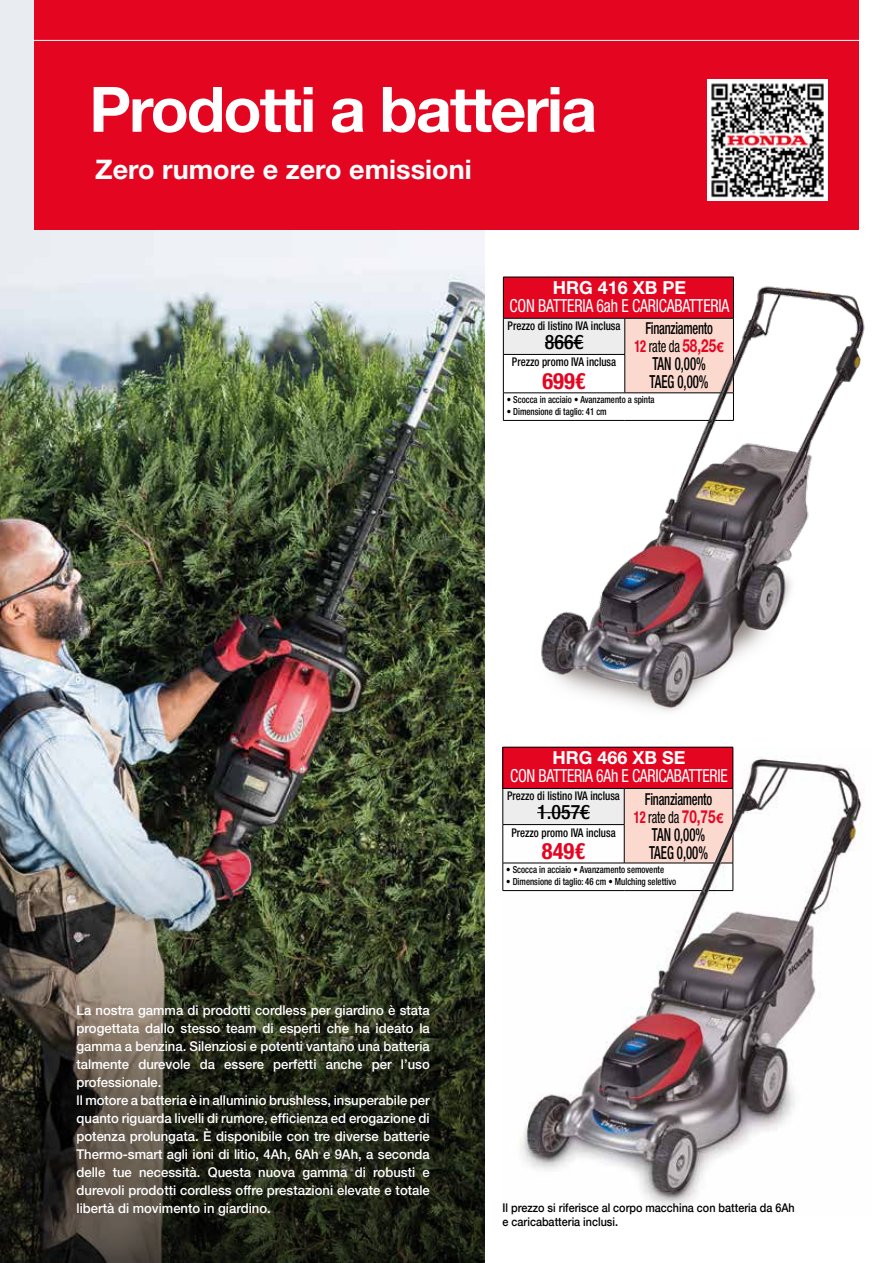
<style>
.page{position:relative;width:893px;height:1263px;background:#fff}
.page>*{position:absolute;margin:0;border:0;box-sizing:border-box;transform-origin:0 0}
.t1{font:700 62.7px "Helvetica Neue LT Std";letter-spacing:-.03em;color:#fff}
.t2{font:700 27px "Helvetica Neue LT Std";color:#fff}
.t3{font:700 condensed 22.5px "Helvetica Neue LT Std";color:#e40521}
.t4{font:500 condensed 19.95px "Helvetica Neue LT Std";color:#000}
.t5{font:condensed 18px "Helvetica Neue LT Std";letter-spacing:-.02em;color:#fff;scale:.88 1}
.t6{font:500 condensed 18px/18px "Helvetica Neue LT Std";color:#000;scale:.71 1}
.t7{font:700 18px "Helvetica Neue LT Std";color:#fff}
.t8{font:500 condensed 16.5px/18px "Helvetica Neue LT Std";letter-spacing:-.02em;color:#000;text-align:center;scale:.76 1}
.t9{font:500 13.5px/18px "Helvetica Neue LT Std";color:#fff}
.t10{font:500 condensed 12px "Helvetica Neue LT Std";color:#000;scale:.9 1}
.t11{font:500 12px/14.4px "Helvetica Neue";color:#000;scale:.9 1}
.t12{font:500 condensed 9.75px "Helvetica Neue LT Std";color:#000;scale:.9 1}
.s1{font-weight:700;color:#e40521}
.s2{font-weight:400}
.s3{font-weight:700;font-stretch:normal;font-size:18px;color:#e40521}
.s4{font-weight:700;font-stretch:normal;font-size:13.5px;color:#e40521}
</style>
<div class="page">
<img style="left:0;top:0;width:485px;height:1263px">
<div style="left:34px;top:0;width:825px;height:230px;background:#e40521"></div>
<hr style="left:34px;top:40px;width:825px;height:1px;background:#fff">
<div style="left:503px;top:277px;width:230px;height:41px;background:#e40521"></div>
<hr style="left:733px;top:277px;width:1px;height:41px;background:#000">
<hr style="left:503px;top:277px;width:122px;height:1px;background:#000">
<hr style="left:503px;top:277px;width:1px;height:41px;background:#000">
<hr style="left:625px;top:277px;width:109px;height:1px;background:#000">
<img style="left:0;top:794px;width:484px;height:469px">
<img style="left:503px;top:757px;width:361px;height:450px">
<img style="left:502px;top:281px;width:363px;height:431px">
<div style="left:503px;top:747px;width:230px;height:41px;background:#e40521"></div>
<div style="left:503px;top:788px;width:121px;height:36px;background:#ededed"></div>
<div style="left:624px;top:788px;width:109px;height:75px;background:#fbd9ce"></div>
<hr style="left:733px;top:747px;width:1px;height:41px;background:#000">
<svg style="left:733px;top:863px;width:1px;height:27px"></svg>
<hr style="left:503px;top:747px;width:121px;height:1px;background:#000">
<hr style="left:503px;top:747px;width:1px;height:41px;background:#000">
<hr style="left:624px;top:747px;width:109px;height:1px;background:#000">
<hr style="left:503px;top:788px;width:121px;height:1px;background:#000">
<hr style="left:503px;top:789px;width:1px;height:35px;background:#000">
<hr style="left:624px;top:788px;width:109px;height:1px;background:#000">
<hr style="left:624px;top:789px;width:1px;height:35px;background:#000">
<hr style="left:503px;top:824px;width:121px;height:1px;background:#000">
<hr style="left:503px;top:825px;width:1px;height:38px;background:#000">
<hr style="left:624px;top:825px;width:1px;height:38px;background:#000">
<hr style="left:733px;top:824px;width:1px;height:39px;background:#000">
<hr style="left:503px;top:863px;width:121px;height:1px;background:#000">
<svg style="left:503px;top:863px;width:1px;height:27px"></svg>
<hr style="left:624px;top:863px;width:109px;height:1px;background:#000">
<hr style="left:503px;top:890px;width:121px;height:1px;background:#000">
<hr style="left:624px;top:890px;width:109px;height:1px;background:#000">
<hr style="left:537px;top:812px;width:53px;height:1px;background:#000">
<img style="left:719px;top:768px;width:32px;height:84px">
<img style="left:707px;top:80px;width:121px;height:120px">
<h1 class="t1" style="left:89px;top:71px;width:509px">Prodotti a batteria</h1>
<h2 class="t2" style="left:95px;top:152px;width:378px">Zero rumore e zero emissioni</h2>
<h3 class="t7" style="left:553px;top:277px;width:135px">HRG 416 XB PE</h3>
<h3 class="t5" style="left:510px;top:295px;width:251px">CON BATTERIA 6ah E CARICABATTERIA</h3>
<p class="t10" style="left:508px;top:319px;width:127px">Prezzo di listino IVA inclusa</p>
<h3 class="t4" style="left:545px;top:330px;width:40px">866€</h3>
<p class="t8" style="left:634px;top:319px;width:119px">Finanziamento<br><span class="s1">12</span> <span class="s2">rate da</span> <span class="s3">58,25</span><span class="s4">€</span></p>
<h3 class="t6" style="left:650px;top:355px;width:85px">TAN 0,00%<br>TAEG 0,00%</h3>
<p class="t10" style="left:512px;top:355px;width:117px">Prezzo promo IVA inclusa</p>
<h3 class="t3" style="left:542px;top:367px;width:45px">699€</h3>
<p class="t12" style="left:507px;top:394px;width:166px">• Scocca in acciaio • Avanzamento a spinta</p>
<p class="t12" style="left:507px;top:406px;width:113px">• Dimensione di taglio: 41 cm</p>
<p class="t9" style="left:77px;top:1001px;width:355px">La nostra gamma di prodotti cordless per giardino è stata progettata dallo stesso team di esperti che ha ideato la gamma a benzina. Silenziosi e potenti vantano una batteria talmente durevole da essere perfetti anche per l’uso professionale.<br>ll motore a batteria è in alluminio brushless, insuperabile per quanto riguarda livelli di rumore, efficienza ed erogazione di potenza prolungata. È disponibile con tre diverse batterie Thermo-smart agli ioni di litio, 4Ah, 6Ah e 9Ah, a seconda delle tue necessità. Questa nuova gamma di robusti e durevoli prodotti cordless offre prestazioni elevate e totale libertà di movimento in giardino.</p>
<h3 class="t7" style="left:552px;top:747px;width:135px">HRG 466 XB SE</h3>
<h3 class="t5" style="left:510px;top:765px;width:249px">CON BATTERIA 6Ah E CARICABATTERIE</h3>
<p class="t10" style="left:507px;top:789px;width:127px">Prezzo di listino IVA inclusa</p>
<h3 class="t4" style="left:537px;top:800px;width:54px">1.057€</h3>
<p class="t8" style="left:634px;top:789px;width:119px">Finanziamento<br><span class="s1">12</span> <span class="s2">rate da</span> <span class="s3">70,75</span><span class="s4">€</span></p>
<h3 class="t6" style="left:649px;top:825px;width:85px">TAN 0,00%<br>TAEG 0,00%</h3>
<p class="t10" style="left:511px;top:825px;width:117px">Prezzo promo IVA inclusa</p>
<h3 class="t3" style="left:542px;top:837px;width:45px">849€</h3>
<p class="t12" style="left:506px;top:864px;width:177px">• Scocca in acciaio • Avanzamento semovente</p>
<p class="t12" style="left:506px;top:876px;width:191px">• Dimensione di taglio: 46 cm • Mulching selettivo</p>
<p class="t11" style="left:503px;top:1199px;width:326px">Il prezzo si riferisce al corpo macchina con batteria da 6Ah e caricabatteria inclusi.</p>
</div>
